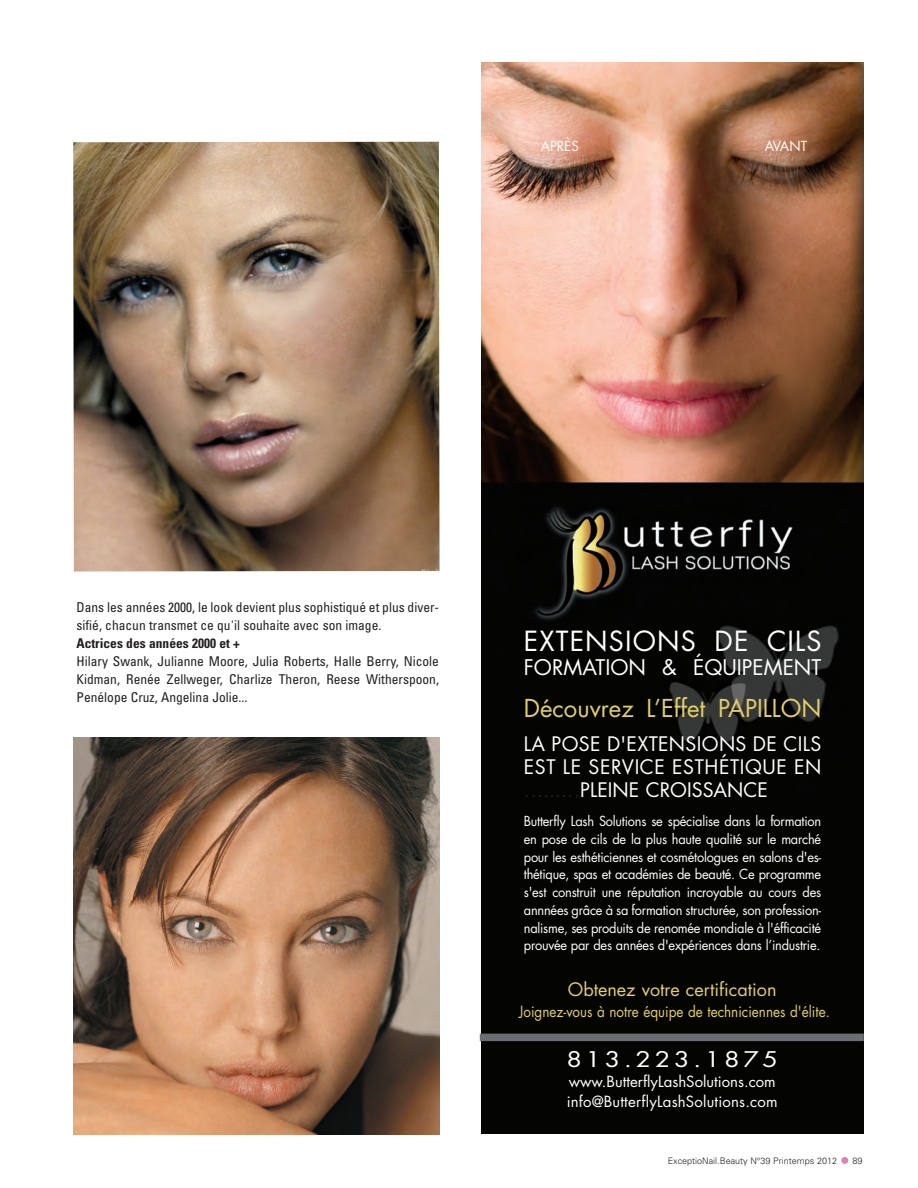
<style>
.page{position:relative;width:918px;height:1188px;background:#fff}
.page>*{position:absolute;margin:0;border:0;box-sizing:border-box;transform-origin:0 0}
.t1{font:27px "Futura";letter-spacing:.045em;color:#fff}
.t2{font:24px "Futura";color:#e3cf69}
.t3{font:21px "Futura";color:#fff}
.t4{font:21px "Futura";letter-spacing:.15em;color:#fff;scale:1.2 1}
.t5{font:19.5px/23.2px "Futura";letter-spacing:.02em;color:#fff;text-align:justify}
.t6{font:18px "Futura";color:#e3cf69}
.t7{font:15px/19.6px "Futura";letter-spacing:.01em;color:#fff}
.t8{font:15px "Futura";color:#e3cf69;scale:.9 1}
.t9{font:13.5px/17.7px "Futura";letter-spacing:-.02em;color:#fff;text-align:justify;scale:.95 1}
.t10{font:condensed 13.5px/18px "Univers";color:#231f20}
.t11{font:700 condensed 13.5px "Univers";color:#231f20}
.t12{font:13.5px "Futura";letter-spacing:-.02em;color:#fff}
.t13{font:300 9px "Univers";color:#231f20}
.s1{color:#231f20}
</style>
<div class="page">
<div style="left:841px;top:1157px;width:7px;height:7px;background:#db81b5;border-radius:50%"></div>
<img style="left:73px;top:142px;width:367px;height:429px">
<img style="left:73px;top:737px;width:366px;height:397px">
<img style="left:481px;top:63px;width:383px;height:1071px">
<div style="left:480px;top:1034px;width:384px;height:7px;background:#6c6d70"></div>
<p class="t12" style="left:541px;top:139px;width:40px">APRÈS</p>
<p class="t12" style="left:765px;top:139px;width:44px">AVANT</p>
<p class="t10" style="left:77px;top:599px;width:364px">Dans les années 2000, le look devient plus sophistiqué et plus diver&shy;sifié, chacun transmet ce qu'il souhaite avec son image.</p>
<p class="t11" style="left:77px;top:638px;width:165px">Actrices des années 2000 et +</p>
<p class="t10" style="left:77px;top:653px;width:364px;text-align:justify">Hilary Swank, Julianne Moore, Julia Roberts, Halle Berry, Nicole Kidman, Renée Zellweger, Charlize Theron, Reese Witherspoon, Penélope Cruz, Angelina Jolie...</p>
<h1 class="t1" style="left:524px;top:628px;width:299px">EXTENSIONS DE CILS</h1>
<h3 class="t3" style="left:524px;top:657px;width:299px">FORMATION &amp; ÉQUIPEMENT</h3>
<h2 class="t2" style="left:524px;top:697px;width:299px">Découvrez L’Effet PAPILLON</h2>
<h3 class="t5" style="left:524px;top:734px;width:299px">LA POSE D'EXTENSIONS DE CILS EST LE SERVICE ESTHÉTIQUE EN <span class="s1">.........</span>PLEINE CROISSANCE</h3>
<p class="t9" style="left:524px;top:814px;width:315px">Butterfly Lash Solutions se spécialise dans la formation en pose de cils de la plus haute qualité sur le marché pour les esthéticiennes et cosmétologues en salons d'es&shy;thétique, spas et académies de beauté. Ce programme s'est construit une réputation incroyable au cours des annnées grâce à sa formation structurée, son profession&shy;nalisme, ses produits de renomée mondiale à l'éfficacité prouvée par des années d'expériences dans l’industrie.</p>
<h3 class="t6" style="left:568px;top:981px;width:210px">Obtenez votre certification</h3>
<p class="t8" style="left:519px;top:1005px;width:347px">Joignez-vous à notre équipe de techniciennes d'élite.</p>
<h3 class="t4" style="left:566px;top:1050px;width:178px">813.223.1875</h3>
<p class="t7" style="left:567px;top:1073px;width:212px">www.ButterflyLashSolutions.com info@ButterflyLashSolutions.com</p>
<p class="t13" style="left:668px;top:1157px;width:171px">ExceptioNail.Beauty N°39 Printemps 2012</p>
<p class="t13" style="left:853px;top:1157px;width:12px">89</p>
</div>
